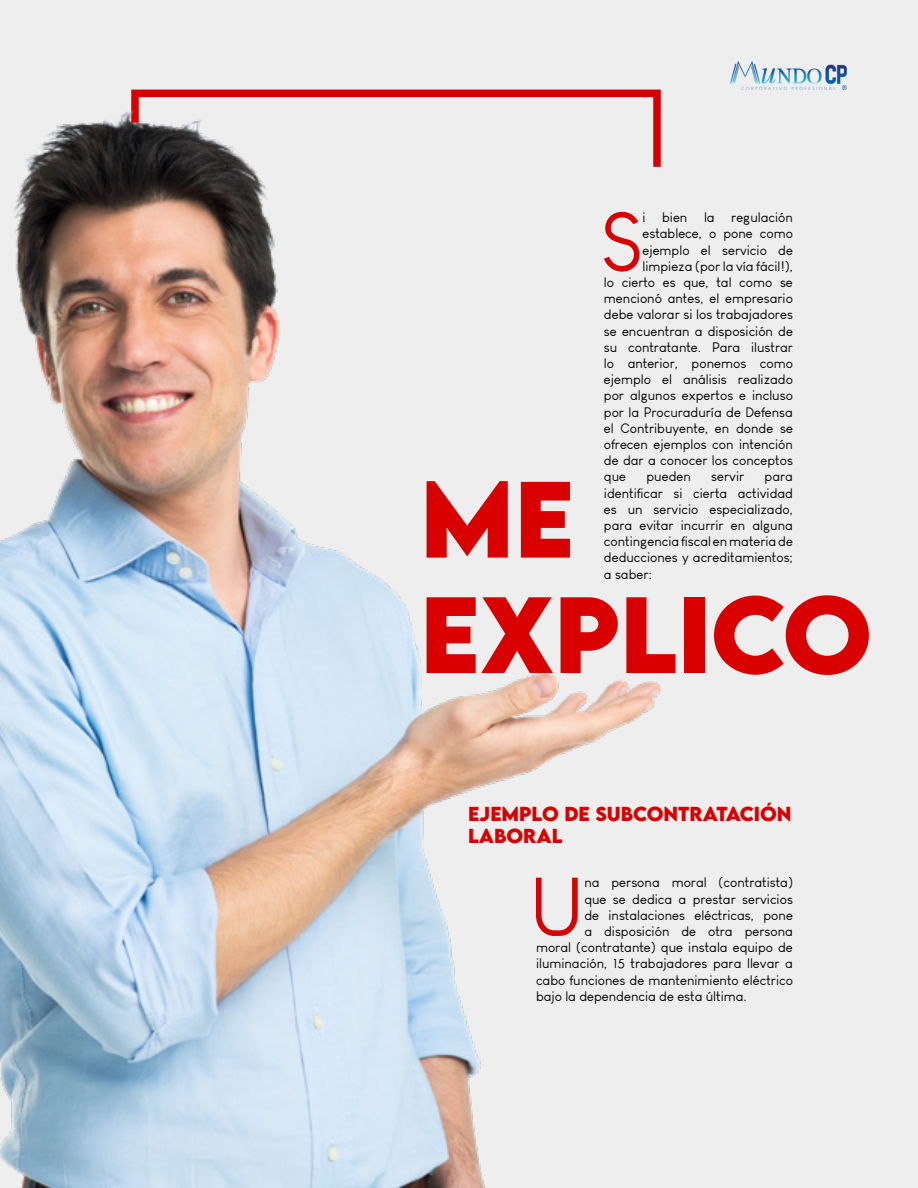
<style>
.page{position:relative;width:918px;height:1188px;background:#eee}
.page>*{position:absolute;margin:0;border:0;box-sizing:border-box;transform-origin:0 0}
.t1{font:700 96.15px "LEMONMILK";color:#d80000}
.t2{font:81.45px "Louis George Cafe";color:#d80000}
.t3{font:700 18px "LEMONMILK";color:#d80000}
.t4{font:13.5px/16.2px "Louis George Cafe";color:#000;text-align:justify}
</style>
<div class="page">
<svg style="left:131px;top:89px;width:530px;height:13px"></svg>
<img style="left:0;top:102px;width:661px;height:1086px">
<img style="left:730px;top:61px;width:117px;height:29px">
<p class="t2" style="left:601px;top:194px;width:43px">S</p>
<p class="t4" style="left:642px;top:209px;width:152px">i bien la regulación</p>
<p class="t4" style="left:642px;top:226px;width:152px">establece, o pone como</p>
<p class="t4" style="left:642px;top:242px;width:152px">ejemplo el servicio de</p>
<p class="t4" style="left:642px;top:258px;width:152px">limpieza (por la vía fácil!),</p>
<p class="t4" style="left:604px;top:274px;width:191px">lo cierto es que, tal como se</p>
<p class="t4" style="left:604px;top:290px;width:191px">mencionó antes, el empresario</p>
<p class="t4" style="left:604px;top:307px;width:191px">debe valorar si los trabajadores</p>
<p class="t4" style="left:604px;top:323px;width:191px">se encuentran a disposición de</p>
<p class="t4" style="left:604px;top:339px;width:191px">su contratante. Para ilustrar</p>
<p class="t4" style="left:604px;top:355px;width:191px">lo anterior, ponemos como</p>
<p class="t4" style="left:604px;top:371px;width:191px">ejemplo el análisis realizado</p>
<p class="t4" style="left:604px;top:388px;width:191px">por algunos expertos e incluso</p>
<p class="t4" style="left:604px;top:404px;width:191px">por la Procuraduría de Defensa</p>
<p class="t4" style="left:604px;top:420px;width:191px">el Contribuyente, en donde se</p>
<p class="t4" style="left:604px;top:436px;width:191px">ofrecen ejemplos con intención</p>
<p class="t4" style="left:604px;top:452px;width:191px">de dar a conocer los conceptos</p>
<p class="t4" style="left:604px;top:469px;width:24px">que</p>
<p class="t4" style="left:647px;top:469px;width:46px">pueden</p>
<p class="t4" style="left:711px;top:469px;width:34px">servir</p>
<p class="t4" style="left:604px;top:469px;width:191px;text-indent:161px">para identificar si cierta actividad es un servicio especializado, para evitar incurrir en alguna contingencia fiscal en materia de deducciones y acreditamientos; a saber:</p>
<p class="t1" style="left:420px;top:454px;width:156px">ME</p>
<p class="t1" style="left:420px;top:570px;width:454px">EXPLICO</p>
<p class="t3" style="left:468px;top:802px;width:37px">EJEMPLO</p>
<p class="t3" style="left:564px;top:802px;width:84px">DE SUBCONTRATAC</p>
<p class="t3" style="left:754px;top:802px;width:23px">IÓN</p>
<p class="t3" style="left:468px;top:824px;width:54px">LABORAL</p>
<p class="t2" style="left:529px;top:859px;width:57px">U</p>
<p class="t4" style="left:584px;top:874px;width:210px">na persona moral (contratista)</p>
<p class="t4" style="left:584px;top:891px;width:210px">que se dedica a prestar servicios</p>
<p class="t4" style="left:584px;top:907px;width:210px">de instalaciones eléctricas, pone</p>
<p class="t4" style="left:584px;top:923px;width:210px">a disposición de otra persona</p>
<p class="t4" style="left:536px;top:939px;width:258px">moral (contratante) que instala equipo de</p>
<p class="t4" style="left:536px;top:955px;width:258px">iluminación, 15 trabajadores para llevar a</p>
<p class="t4" style="left:536px;top:972px;width:258px">cabo funciones de mantenimiento eléctrico</p>
<p class="t4" style="left:536px;top:988px;width:212px">bajo la dependencia de esta última.</p>
</div>
